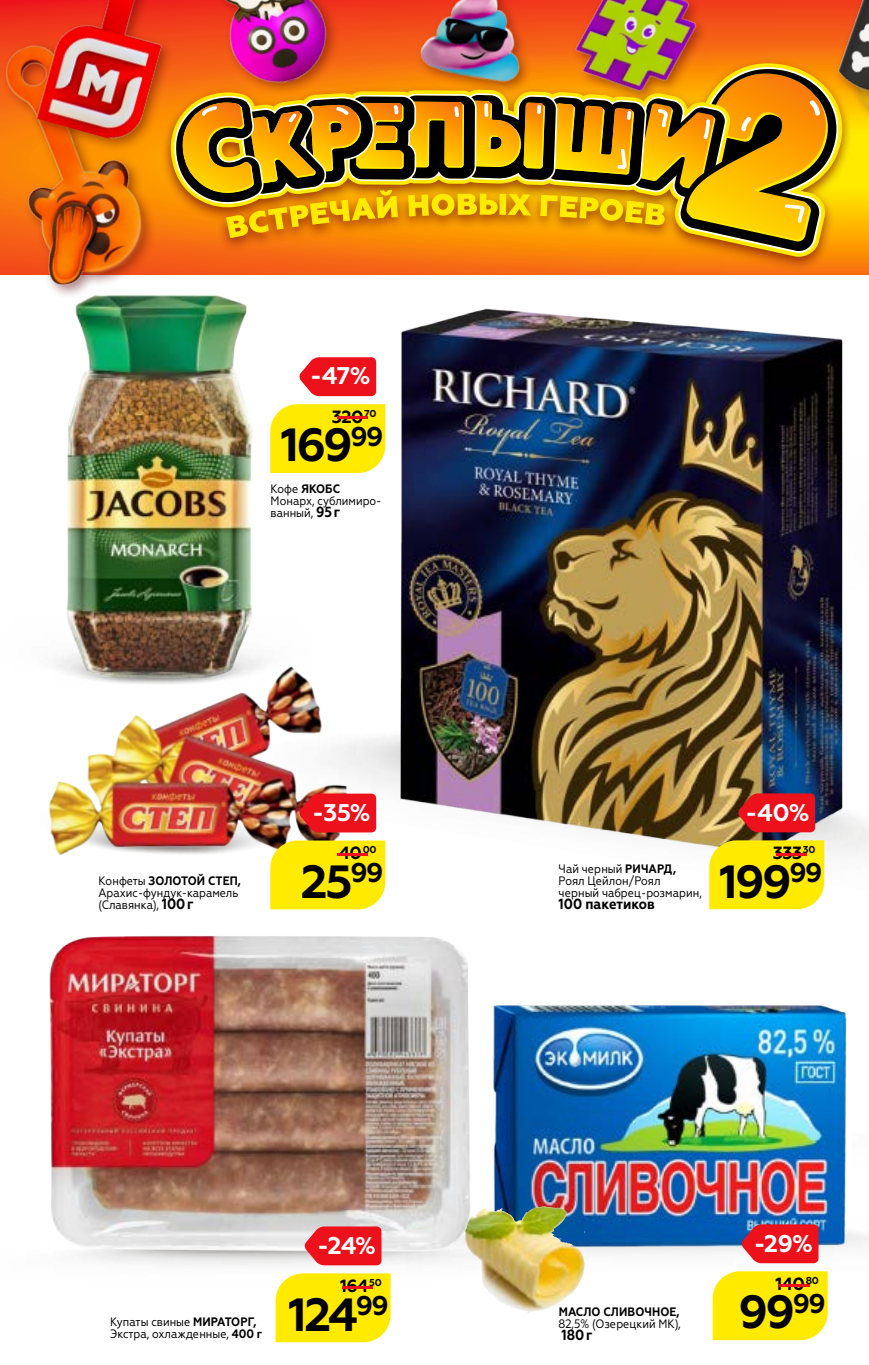
<style>
.page{position:relative;width:869px;height:1365px;background:#fff}
.page>*{position:absolute;margin:0;border:0;box-sizing:border-box;transform-origin:0 0}
.t1{font:700 46.38px "Geometria";letter-spacing:-.055em;color:#000}
.t2{font:700 24.15px "Geometria";color:#fff}
.t3{font:700 17.68px "Geometria";letter-spacing:-.03em;color:#000}
.t4{font:700 17.68px "Geometria";color:#ed111c;scale:5.5 1}
.t5{font:700 14.7px "Geometria Narrow";color:#000}
.t6{font:12.25px/12.2px "Geometria Narrow";color:#000}
.t7{font:700 9.97px "Geometria";color:#000}
.s1{font-weight:700}
.s2{font-weight:700;font-size:14.7px}
</style>
<div class="page">
<img style="left:591px;top:0;width:187px;height:58px">
<img style="left:0;top:23px;width:173px;height:272px">
<img style="left:9px;top:0;width:151px;height:159px">
<img style="left:377px;top:0;width:214px;height:58px">
<div style="left:160px;top:58px;width:692px;height:214px;background:#7c1308;opacity:.75"></div>
<svg style="left:169px;top:63px;width:642px;height:194px;background:#e87c16"></svg>
<svg style="left:173px;top:66px;width:638px;height:187px;background:#df8523"></svg>
<svg style="left:174px;top:69px;width:637px;height:182px;background:#c0840a"></svg>
<div style="left:850px;top:48px;width:18px;height:267px;background:#530400;opacity:.5"></div>
<img style="left:811px;top:93px;width:57px;height:174px">
<div style="left:832px;top:0;width:36px;height:120px;background:#530400;opacity:.5"></div>
<img style="left:784px;top:0;width:84px;height:93px">
<img style="left:149px;top:0;width:199px;height:113px">
<img style="left:544px;top:1270px;width:284px;height:4px">
<img style="left:482px;top:1005px;width:386px;height:265px">
<img style="left:852px;top:1114px;width:16px;height:53px">
<img style="left:856px;top:1005px;width:12px;height:136px">
<img style="left:270px;top:737px;width:555px;height:173px">
<img style="left:392px;top:295px;width:476px;height:562px">
<img style="left:65px;top:295px;width:188px;height:357px">
<img style="left:48px;top:652px;width:321px;height:203px">
<img style="left:482px;top:1199px;width:67px;height:22px">
<img style="left:128px;top:1237px;width:416px;height:52px">
<img style="left:49px;top:935px;width:433px;height:327px">
<div style="left:709px;top:840px;width:114px;height:69px;background:#ffea00"></div>
<svg style="left:737px;top:793px;width:77px;height:39px;background:#dd181e"></svg>
<div style="left:270px;top:404px;width:115px;height:69px;background:#ffea00"></div>
<svg style="left:299px;top:357px;width:77px;height:39px;background:#ee2933"></svg>
<div style="left:270px;top:840px;width:115px;height:69px;background:#ffea00"></div>
<svg style="left:299px;top:793px;width:77px;height:39px;background:#e31921"></svg>
<div style="left:712px;top:1271px;width:115px;height:68px;background:#ffea00"></div>
<svg style="left:741px;top:1224px;width:77px;height:38px;background:#e1212f"></svg>
<div style="left:275px;top:1273px;width:115px;height:68px;background:#ffea00"></div>
<svg style="left:304px;top:1226px;width:77px;height:39px;background:#eb2731"></svg>
<p class="t2" style="left:310px;top:361px;width:62px">-47%</p>
<p class="t3" style="left:331px;top:406px;width:46px">320<sup>70</sup></p>
<p class="t4" style="left:327px;top:406px;width:10px">-</p>
<p class="t1" style="left:281px;top:417px;width:104px">169<sup>99</sup></p>
<p class="t6" style="left:270px;top:482px;width:112px">Кофе <span class="s1">ЯКОБС<br></span>Монарх, сублимиро&shy;ванный, <span class="s2">95 г</span></p>
<p class="t6" style="left:98px;top:874px;width:144px">Конфеты <span class="s1">ЗОЛОТОЙ СТЕП,<br></span>Арахис-фундук-карамель (Славянка), <span class="s2">100 г</span></p>
<p class="t2" style="left:312px;top:798px;width:60px">-35%</p>
<p class="t3" style="left:338px;top:842px;width:39px">40<sup>00</sup></p>
<p class="t4" style="left:327px;top:842px;width:10px">-</p>
<p class="t1" style="left:300px;top:853px;width:84px">25<sup>99</sup></p>
<p class="t6" style="left:110px;top:1315px;width:153px">Купаты свиные <span class="s1">МИРАТОРГ,<br></span>Экстра, охлажденные, <span class="s1">400 г</span></p>
<p class="t2" style="left:317px;top:1230px;width:60px">-24%</p>
<p class="t7" style="left:369px;top:1276px;width:14px">50</p>
<p class="t3" style="left:340px;top:1275px;width:30px">164</p>
<p class="t4" style="left:333px;top:1275px;width:10px">-</p>
<p class="t1" style="left:288px;top:1286px;width:102px">124<sup>99</sup></p>
<p class="t6" style="left:558px;top:862px;width:145px">Чай черный <span class="s1">РИЧАРД,<br></span>Роял Цейлон/Роял черный чабрец-розмарин,</p>
<p class="t5" style="left:558px;top:895px;width:98px">100 пакетиков</p>
<p class="t2" style="left:745px;top:797px;width:66px">-40%</p>
<p class="t7" style="left:802px;top:843px;width:14px">30</p>
<p class="t3" style="left:772px;top:842px;width:31px">333</p>
<p class="t4" style="left:766px;top:842px;width:10px">-</p>
<p class="t1" style="left:719px;top:853px;width:104px">199<sup>99</sup></p>
<p class="t6" style="left:558px;top:1305px;width:124px"><span class="s1">МАСЛО СЛИВОЧНОЕ,<br></span>82,5% (Озерецкий МК),</p>
<p class="t5" style="left:561px;top:1326px;width:32px">180 г</p>
<p class="t2" style="left:753px;top:1228px;width:61px">-29%</p>
<p class="t3" style="left:775px;top:1273px;width:45px">140<sup>80</sup></p>
<p class="t4" style="left:769px;top:1273px;width:10px">-</p>
<p class="t1" style="left:738px;top:1284px;width:89px">99<sup>99</sup></p>
</div>
